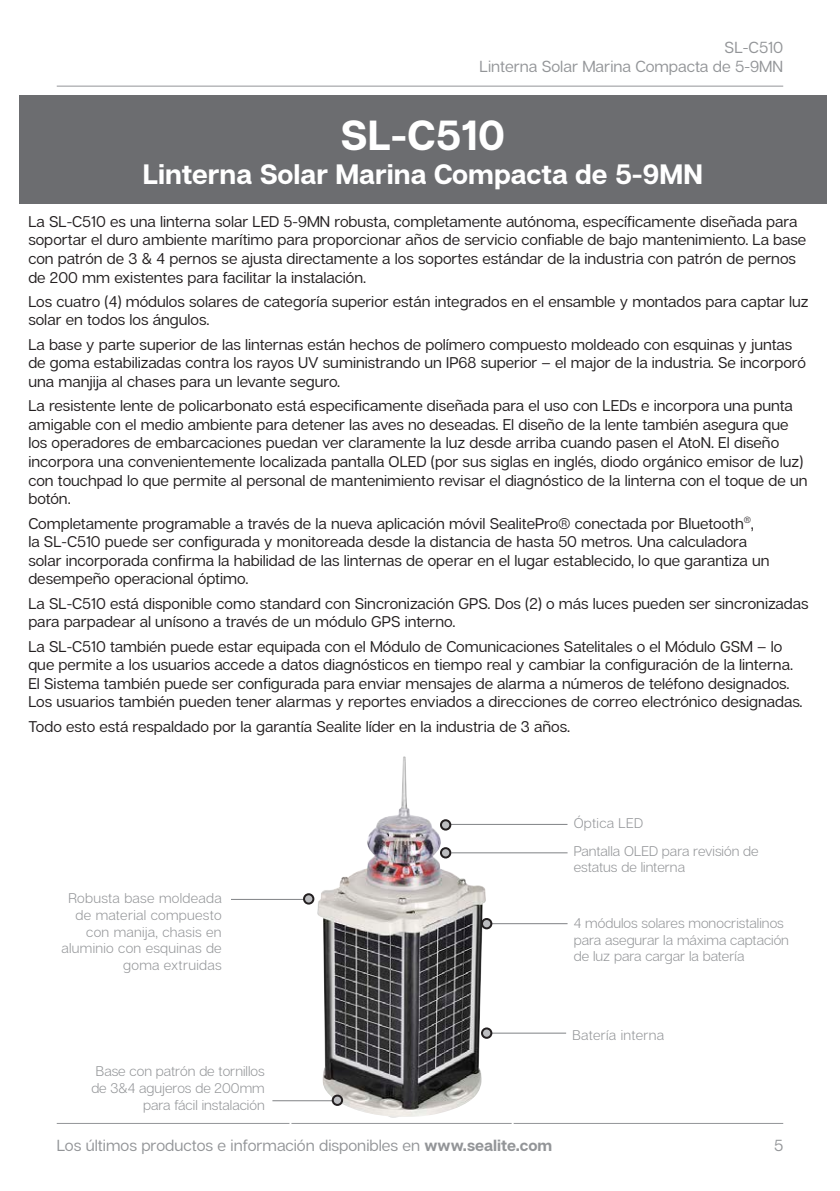
<style>
.page{position:relative;width:840px;height:1191px;background:#fff}
.page>*{position:absolute;margin:0;border:0;box-sizing:border-box;transform-origin:0 0}
.t1{font:700 42px "Articulat C Fv 2";color:#fff}
.t2{font:700 28px "Articulat C Fv 2";color:#fff}
.t3{font:16px/19.2px "Articulat C Fv 2 Text";color:#939598;text-align:right}
.t4{font:15.6px/18.6px "Articulat C Fv 2 Text";color:#231f20}
.t5{font:300 14px/16.8px "Articulat C Fv 2";color:#939598}
.t6{font:300 14px/16.8px "Articulat C Fv 2";letter-spacing:.02em;color:#939598;text-align:right}
.s1{font-family:"Articulat C Fv 2";font-weight:700}
</style>
<div class="page">
<hr style="left:57px;top:86px;width:725px;height:1px;background:#939598">
<hr style="left:57px;top:1123px;width:725px;height:1px;background:#939598">
<img style="left:316px;top:756px;width:170px;height:361px">
<div style="left:19px;top:96px;width:807px;height:108px;background:#6c6d70"></div>
<hr style="left:486px;top:1032px;width:80px;height:1px;background:#808285">
<svg style="left:481px;top:1028px;width:10px;height:9px"></svg>
<div style="left:480px;top:1027px;width:12px;height:11px;border:2px solid #231f20;border-radius:50%"></div>
<hr style="left:272px;top:1100px;width:60px;height:1px;background:#808285">
<div style="left:332px;top:1095px;width:10px;height:10px;background:#bcbdc0;border-radius:50%"></div>
<div style="left:331px;top:1094px;width:12px;height:12px;border:2px solid #231f20;border-radius:50%"></div>
<hr style="left:231px;top:899px;width:72px;height:1px;background:#808285">
<div style="left:304px;top:894px;width:9px;height:9px;background:#bcbdc0;border-radius:50%"></div>
<div style="left:303px;top:893px;width:11px;height:11px;border:2px solid #231f20;border-radius:50%"></div>
<hr style="left:489px;top:923px;width:78px;height:1px;background:#808285">
<div style="left:481px;top:919px;width:10px;height:9px;background:#bcbdc0;border-radius:50%"></div>
<div style="left:480px;top:918px;width:12px;height:11px;border:2px solid #231f20;border-radius:50%"></div>
<hr style="left:451px;top:852px;width:116px;height:1px;background:#808285">
<div style="left:440px;top:848px;width:10px;height:9px;background:#bcbdc0;border-radius:50%"></div>
<div style="left:439px;top:847px;width:12px;height:11px;border:2px solid #231f20;border-radius:50%"></div>
<hr style="left:448px;top:824px;width:119px;height:1px;background:#808285">
<div style="left:440px;top:820px;width:10px;height:9px;background:#bcbdc0;border-radius:50%"></div>
<div style="left:439px;top:819px;width:12px;height:11px;border:2px solid #231f20;border-radius:50%"></div>
<p class="t3" style="left:479px;top:38px;width:305px">SL-C510<br>Linterna Solar Marina Compacta de 5-9MN</p>
<p class="t1" style="left:340px;top:110px;width:166px">SL-C510</p>
<p class="t2" style="left:143px;top:157px;width:561px">Linterna Solar Marina Compacta de 5-9MN</p>
<p class="t4" style="left:28px;top:212px;width:779px">La SL-C510 es una linterna solar LED 5-9MN robusta, completamente autónoma, específicamente diseñada para soportar el duro ambiente marítimo para proporcionar años de servicio confiable de bajo mantenimiento. La base con patrón de 3 &amp; 4 pernos se ajusta directamente a los soportes estándar de la industria con patrón de pernos de 200 mm existentes para facilitar la instalación.</p>
<p class="t4" style="left:28px;top:292px;width:781px">Los cuatro (4) módulos solares de categoría superior están integrados en el ensamble y montados para captar luz solar en todos los ángulos.</p>
<p class="t4" style="left:28px;top:335px;width:778px">La base y parte superior de las linternas están hechos de polímero compuesto moldeado con esquinas y juntas de goma estabilizadas contra los rayos UV suministrando un IP68 superior – el major de la industria. Se incorporó una manjija al chases para un levante seguro.</p>
<p class="t4" style="left:28px;top:397px;width:780px">La resistente lente de policarbonato está especificamente diseñada para el uso con LEDs e incorpora una punta amigable con el medio ambiente para detener las aves no deseadas. El diseño de la lente también asegura que los operadores de embarcaciones puedan ver claramente la luz desde arriba cuando pasen el AtoN. El diseño incorpora una convenientemente localizada pantalla OLED (por sus siglas en inglés, diodo orgánico emisor de luz) con touchpad lo que permite al personal de mantenimiento revisar el diagnóstico de la linterna con el toque de un botón.</p>
<p class="t4" style="left:28px;top:514px;width:742px">Completamente programable a través de la nueva aplicación móvil SealitePro® conectada por Bluetooth<sup>®</sup>,<br>la SL-C510 puede ser configurada y monitoreada desde la distancia de hasta 50 metros. Una calculadora solar incorporada confirma la habilidad de las linternas de operar en el lugar establecido, lo que garantiza un desempeño operacional óptimo.</p>
<p class="t4" style="left:28px;top:594px;width:781px">La SL-C510 está disponible como standard con Sincronización GPS. Dos (2) o más luces pueden ser sincronizadas para parpadear al unísono a través de un módulo GPS interno.</p>
<p class="t4" style="left:28px;top:637px;width:775px">La SL-C510 también puede estar equipada con el Módulo de Comunicaciones Satelitales o el Módulo GSM – lo que permite a los usuarios accede a datos diagnósticos en tiempo real y cambiar la configuración de la linterna.<br>El Sistema también puede ser configurada para enviar mensajes de alarma a números de teléfono designados.<br>Los usuarios también pueden tener alarmas y reportes enviados a direcciones de correo electrónico designadas.</p>
<p class="t4" style="left:28px;top:717px;width:543px">Todo esto está respaldado por la garantía Sealite líder en la industria de 3 años.</p>
<p class="t6" style="left:573px;top:814px;width:71px">Óptica LED</p>
<p class="t6" style="left:61px;top:890px;width:162px">Robusta base moldeada de material compuesto con manija, chasis en aluminio con esquinas de goma extruidas</p>
<p class="t5" style="left:91px;top:1063px;width:175px;text-align:right">Base con patrón de tornillos de 3&amp;4 agujeros de 200mm para fácil instalación</p>
<p class="t5" style="left:573px;top:842px;width:186px">Pantalla OLED para revisión de estatus de linterna</p>
<p class="t5" style="left:573px;top:914px;width:217px">4 módulos solares monocristalinos para asegurar la máxima captación de luz para cargar la batería</p>
<p class="t6" style="left:572px;top:1026px;width:93px">Batería interna</p>
<p class="t3" style="left:57px;top:1136px;width:497px">Los últimos productos e información disponibles en <span class="s1">www.sealite.com</span></p>
<p class="t3" style="left:773px;top:1136px;width:11px">5</p>
</div>
